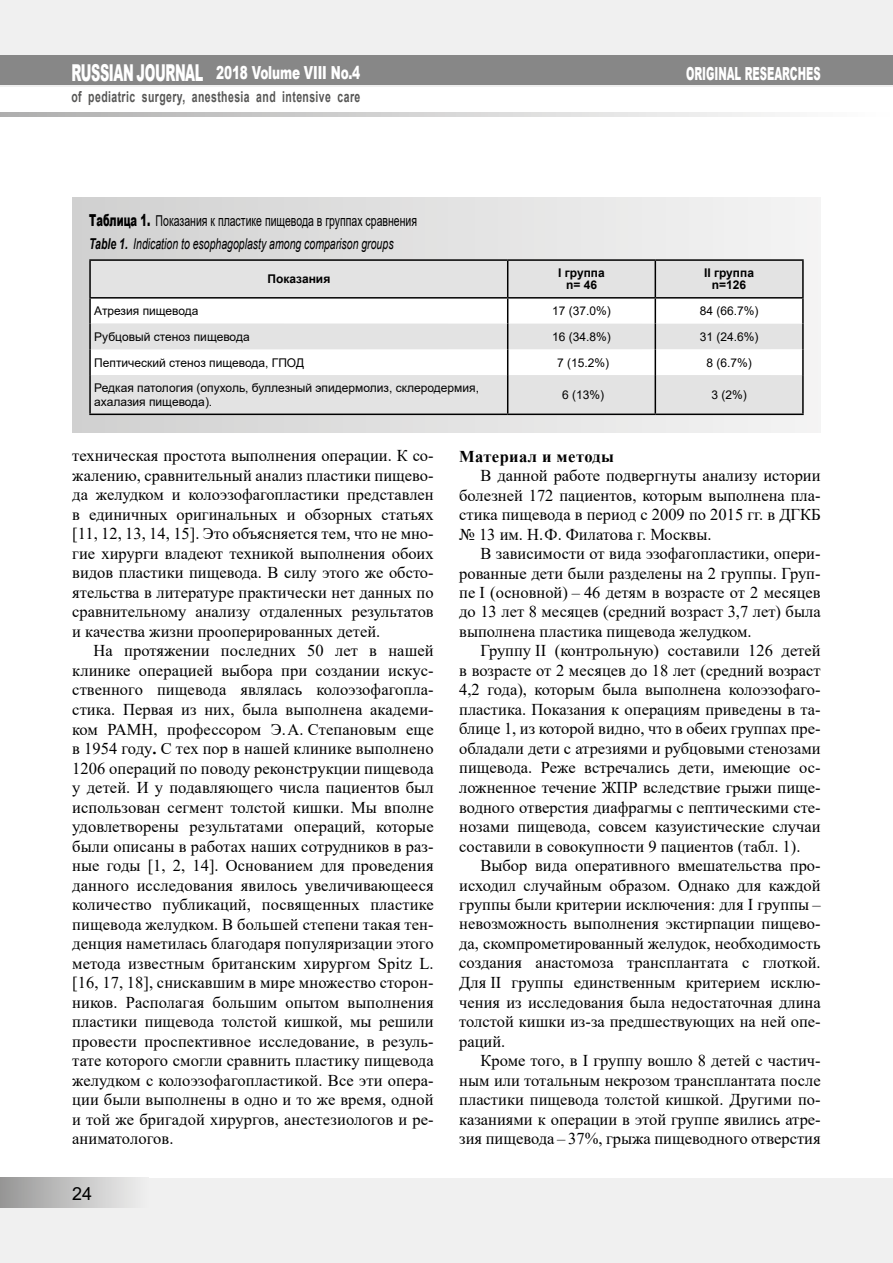
<style>
.page{position:relative;width:893px;height:1263px;background:#fff}
.page>*{position:absolute;margin:0;border:0;box-sizing:border-box;transform-origin:0 0}
.t1{font:900 18px "Arial";letter-spacing:-.005em;color:#fff;scale:.67 1}
.t2{font:900 18px "Arial";letter-spacing:-.005em;color:#fff;scale:.56 1}
.t3{font:18px "Arial";color:#000}
.t4{font:16.5px/19.5px "Times New Roman";color:#000;text-align:justify}
.t5{font:700 16.5px "Times New Roman";letter-spacing:.025em;color:#000}
.t6{font:italic 15px/22.2px "Arial";color:#000;scale:.7 1}
.t7{font:700 15px "Arial";letter-spacing:.04em;color:#575756;scale:.7 1}
.t8{font:12px/13.5px "Arial";color:#000}
.t9{font:700 12px/12px "Arial";color:#000;text-align:center}
.s1{font-size:23.25px}
.s2{font-weight:900;font-style:normal;font-size:16.5px}
.s3{font-style:normal}
.s4{font-weight:700}
</style>
<div class="page">
<div style="left:0;top:0;width:893px;height:87px;background:#f0f0f0"></div>
<div style="left:0;top:1178px;width:893px;height:85px;background:#f0f0f0"></div>
<div style="left:0;top:55px;width:893px;height:30px;background:#878787"></div>
<div style="left:0;top:1178px;width:149px;height:30px;background:linear-gradient(to right,#979696,#f1f1f1)"></div>
<svg style="left:0;top:113px;width:775px;height:4px;background:#d1d1d1"></svg>
<div style="left:72px;top:198px;width:749px;height:234px;background:linear-gradient(to right,#d0d0d0,#f4f4f4)"></div>
<div style="left:91px;top:261px;width:711px;height:153px;background:#e3e3e3"></div>
<svg style="left:91px;top:299px;width:711px;height:76px"></svg>
<hr style="left:507px;top:261px;width:1px;height:36px;background:#000">
<hr style="left:655px;top:261px;width:1px;height:36px;background:#000">
<svg style="left:507px;top:299px;width:1px;height:76px"></svg>
<svg style="left:655px;top:299px;width:1px;height:76px"></svg>
<hr style="left:507px;top:375px;width:1px;height:39px;background:#000">
<hr style="left:655px;top:375px;width:1px;height:39px;background:#000">
<hr style="left:89px;top:299px;width:2px;height:25px;background:#000">
<hr style="left:802px;top:299px;width:2px;height:25px;background:#000">
<hr style="left:89px;top:349px;width:2px;height:26px;background:#000">
<hr style="left:802px;top:349px;width:2px;height:26px;background:#000">
<hr style="left:89px;top:259px;width:419px;height:2px;background:#000">
<hr style="left:89px;top:261px;width:2px;height:36px;background:#000">
<hr style="left:508px;top:259px;width:147px;height:2px;background:#000">
<hr style="left:655px;top:259px;width:149px;height:2px;background:#000">
<hr style="left:802px;top:261px;width:2px;height:36px;background:#000">
<hr style="left:89px;top:297px;width:419px;height:2px;background:#000">
<hr style="left:508px;top:297px;width:147px;height:2px;background:#000">
<hr style="left:655px;top:297px;width:149px;height:2px;background:#000">
<hr style="left:89px;top:324px;width:2px;height:25px;background:#000">
<hr style="left:802px;top:324px;width:2px;height:25px;background:#000">
<hr style="left:89px;top:375px;width:2px;height:39px;background:#000">
<hr style="left:802px;top:375px;width:2px;height:39px;background:#000">
<hr style="left:89px;top:414px;width:419px;height:1px;background:#000">
<hr style="left:508px;top:414px;width:147px;height:1px;background:#000">
<hr style="left:655px;top:414px;width:149px;height:1px;background:#000">
<p class="t1" style="left:71px;top:60px;width:433px"><span class="s1">RUSSIAN JOURNAL</span> 2018 Volume VIII No.4</p>
<p class="t7" style="left:71px;top:86px;width:414px">of pediatric surgery, anesthesia and intensive care</p>
<p class="t2" style="left:686px;top:61px;width:242px">ORIGINAL RESEARCHES</p>
<p class="t6" style="left:89px;top:210px;width:470px"><span class="s2">Таблица 1.</span> <span class="s3">Показания к пластике пищевода в группах сравнения<br></span><span class="s4">Table 1.</span> Indication to esophagoplasty among comparison groups</p>
<p class="t9" style="left:267px;top:273px;width:64px">Показания</p>
<p class="t9" style="left:558px;top:267px;width:48px">I группа n= 46</p>
<p class="t9" style="left:704px;top:267px;width:52px">II группа n=126</p>
<p class="t8" style="left:94px;top:304px;width:106px">Атрезия пищевода</p>
<p class="t8" style="left:552px;top:304px;width:60px">17 (37.0%)</p>
<p class="t8" style="left:700px;top:304px;width:60px">84 (66.7%)</p>
<p class="t8" style="left:94px;top:330px;width:157px">Рубцовый стеноз пищевода</p>
<p class="t8" style="left:552px;top:330px;width:60px">16 (34.8%)</p>
<p class="t8" style="left:700px;top:330px;width:60px">31 (24.6%)</p>
<p class="t8" style="left:94px;top:355px;width:211px">Пептический стеноз пищевода, ГПОД</p>
<p class="t8" style="left:557px;top:355px;width:54px">7 (15.2%)</p>
<p class="t8" style="left:706px;top:355px;width:47px">8 (6.7%)</p>
<p class="t8" style="left:94px;top:381px;width:386px">Редкая патология (опухоль, буллезный эпидермолиз, склеродермия, ахалазия пищевода).</p>
<p class="t8" style="left:562px;top:388px;width:44px">6 (13%)</p>
<p class="t8" style="left:711px;top:388px;width:37px">3 (2%)</p>
<p class="t4" style="left:72px;top:446px;width:363px">техническая простота выполнения операции. К со&shy;жалению, сравнительный анализ пластики пищево&shy;да желудком и колоэзофагопластики представлен в единичных оригинальных и обзорных статьях [11, 12, 13, 14, 15]. Это объясняется тем, что не мно&shy;гие хирурги владеют техникой выполнения обоих видов пластики пищевода. В силу этого же обсто&shy;ятельства в литературе практически нет данных по сравнительному анализу отдаленных результатов и качества жизни прооперированных детей.</p>
<p class="t4" style="left:72px;top:641px;width:363px;text-indent:21px">На протяжении последних 50 лет в нашей клинике операцией выбора при создании искус&shy;ственного пищевода являлась колоэзофагопла&shy;стика. Первая из них, была выполнена академи&shy;ком РАМН, профессором Э. А. Степановым еще в 1954 году<span class="s4">.</span> С тех пор в нашей клинике выполнено 1206 операций по поводу реконструкции пищевода у детей. И у подавляющего числа пациентов был использован сегмент толстой кишки. Мы вполне удовлетворены результатами операций, которые были описаны в работах наших сотрудников в раз&shy;ные годы [1, 2, 14]. Основанием для проведения данного исследования явилось увеличивающееся количество публикаций, посвященных пластике пищевода желудком. В большей степени такая тен&shy;денция наметилась благодаря популяризации этого метода известным британским хирургом Spitz L. [16, 17, 18], снискавшим в мире множество сторон&shy;ников. Располагая большим опытом выполнения пластики пищевода толстой кишкой, мы решили провести проспективное исследование, в резуль&shy;тате которого смогли сравнить пластику пищевода желудком с колоэзофагопластикой. Все эти опера&shy;ции были выполнены в одно и то же время, одной и той же бригадой хирургов, анестезиологов и ре&shy;аниматологов.</p>
<p class="t3" style="left:72px;top:1181px;width:22px">24</p>
<p class="t5" style="left:459px;top:444px;width:156px">Материал и методы</p>
<p class="t4" style="left:459px;top:465px;width:363px;text-indent:21px">В данной работе подвергнуты анализу истории болезней 172 пациентов, которым выполнена пла&shy;стика пищевода в период с 2009 по 2015 гг. в ДГКБ № 13 им. Н. Ф. Филатова г. Москвы.</p>
<p class="t4" style="left:459px;top:543px;width:363px;text-indent:21px">В зависимости от вида эзофагопластики, опери&shy;рованные дети были разделены на 2 группы. Груп&shy;пе I (основной) – 46 детям в возрасте от 2 месяцев до 13 лет 8 месяцев (средний возраст 3,7 лет) была выполнена пластика пищевода желудком.</p>
<p class="t4" style="left:459px;top:641px;width:363px;text-indent:21px">Группу II (контрольную) составили 126 детей в возрасте от 2 месяцев до 18 лет (средний возраст 4,2 года), которым была выполнена колоэзофаго&shy;пластика. Показания к операциям приведены в та&shy;блице 1, из которой видно, что в обеих группах пре&shy;обладали дети с атрезиями и рубцовыми стенозами пищевода. Реже встречались дети, имеющие ос&shy;ложненное течение ЖПР вследствие грыжи пище&shy;водного отверстия диафрагмы с пептическими сте&shy;нозами пищевода, совсем казуистические случаи составили в совокупности 9 пациентов (табл. 1).</p>
<p class="t4" style="left:459px;top:855px;width:363px;text-indent:21px">Выбор вида оперативного вмешательства про&shy;исходил случайным образом. Однако для каждой группы были критерии исключения: для I группы – невозможность выполнения экстирпации пищево&shy;да, скомпрометированный желудок, необходимость создания анастомоза трансплантата с глоткой.<br>Для II группы единственным критерием исклю&shy;чения из исследования была недостаточная длина толстой кишки из-за предшествующих на ней опе&shy;раций.</p>
<p class="t4" style="left:459px;top:1050px;width:363px;text-indent:21px">Кроме того, в I группу вошло 8 детей с частич&shy;ным или тотальным некрозом трансплантата после пластики пищевода толстой кишкой. Другими по&shy;казаниями к операции в этой группе явились атре&shy;зия пищевода – 37%, грыжа пищеводного отверстия</p>
</div>
